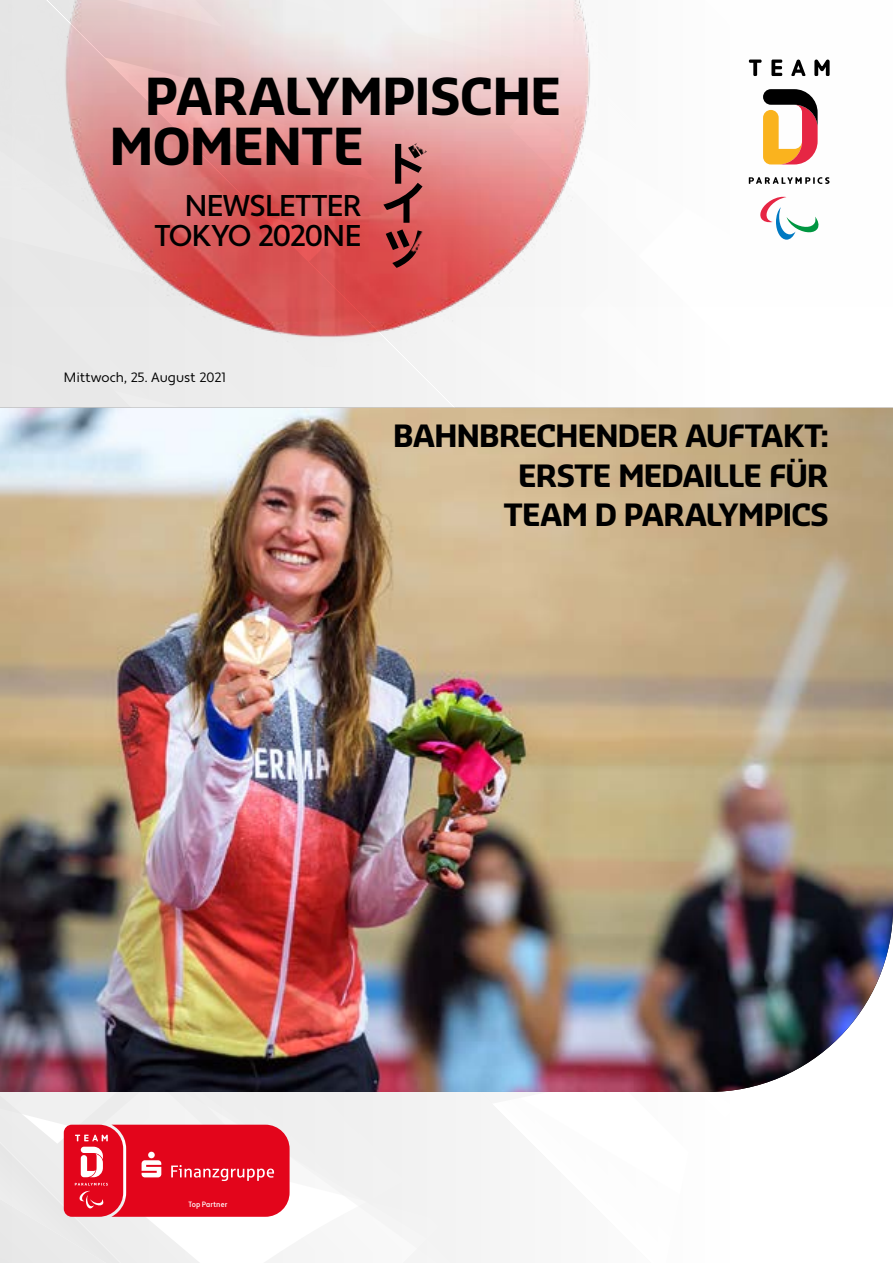
<style>
.page{position:relative;width:893px;height:1263px;background:#fff}
.page>*{position:absolute;margin:0;border:0;box-sizing:border-box;transform-origin:0 0}
.t1{font:700 49.8px/49.8px "Sansa Pro";letter-spacing:-.01em;color:#000}
.t2{font:700 30px/39.5px "Sansa Pro";letter-spacing:-.025em;color:#000;text-align:right}
.t3{font:500 30px/30px "Apertura";letter-spacing:-.025em;color:#000;text-align:right}
.t4{font:13.5px "Apertura";letter-spacing:.005em;color:#000}
.t5{font:500 condensed 7.65px "Apertura";letter-spacing:.015em;color:#fff}
</style>
<div class="page">
<svg style="left:0;top:1092px;width:492px;height:171px"></svg>
<img style="left:0;top:0;width:893px;height:408px">
<img style="left:383px;top:142px;width:44px;height:126px">
<svg style="left:763px;top:89px;width:55px;height:75px"></svg>
<svg style="left:749px;top:60px;width:13px;height:16px"></svg>
<svg style="left:771px;top:60px;width:11px;height:16px"></svg>
<svg style="left:791px;top:60px;width:15px;height:16px"></svg>
<svg style="left:814px;top:60px;width:16px;height:16px"></svg>
<svg style="left:749px;top:177px;width:80px;height:7px"></svg>
<svg style="left:758px;top:196px;width:61px;height:44px"></svg>
<svg style="left:64px;top:1125px;width:226px;height:92px;background:#e51c30"></svg>
<img style="left:0;top:408px;width:893px;height:684px">
<h1 class="t1" style="left:110px;top:71px;width:453px;text-indent:36px">PARALYMPISCHE<br>MOMENTE</h1>
<p class="t3" style="left:154px;top:192px;width:208px">NEWSLETTER<br>TOKYO 2020NE</p>
<p class="t4" style="left:64px;top:369px;width:163px">Mittwoch, 25. August 2021</p>
<p class="t2" style="left:393px;top:416px;width:438px">BAHNBRECHENDER AUFTAKT:<br>ERSTE MEDAILLE FÜR<br>TEAM D PARALYMPICS</p>
<p class="t5" style="left:188px;top:1200px;width:40px">Top Partner</p>
</div>
